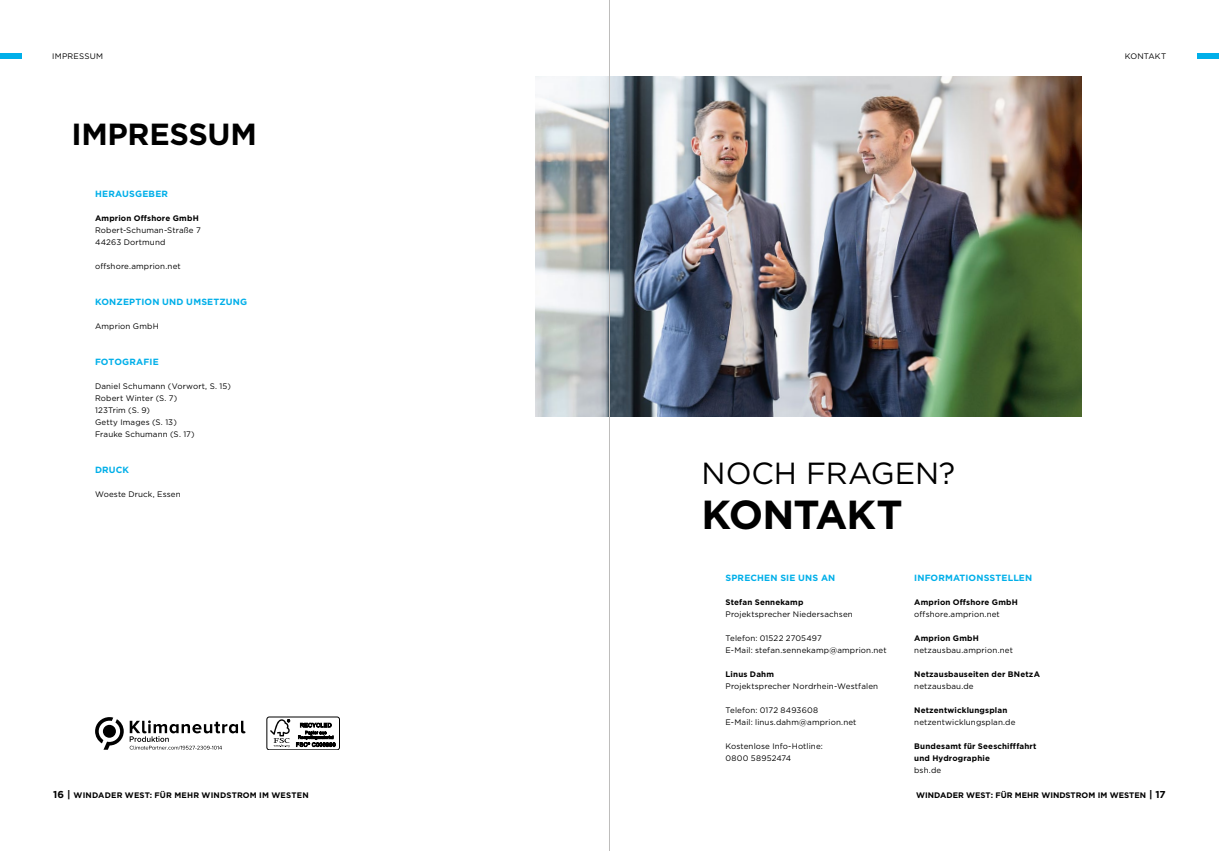
<style>
.page{position:relative;width:1219px;height:851px;background:#fff}
.page>*{position:absolute;margin:0;border:0;box-sizing:border-box;transform-origin:0 0}
.t1{font:700 40.5px "Gotham";letter-spacing:-.025em;color:#000}
.t2{font:30.5px "Gotham";letter-spacing:-.005em;color:#000}
.t3{font:700 30.5px "Gotham";letter-spacing:-.01em;color:#000}
.t4{font:700 9px "Gotham";letter-spacing:.02em;color:#00afe9}
.t5{font:8px/12px "Gotham";letter-spacing:.015em;color:#000}
.t6{font:700 8px/12px "Gotham";letter-spacing:.02em;color:#000}
.t7{font:700 8px "Gotham";color:#000}
.s1{font-size:10px}
</style>
<div class="page">
<img style="left:535px;top:77px;width:547px;height:340px">
<div style="left:0;top:53px;width:21px;height:6px;background:#00afe9"></div>
<div style="left:1198px;top:53px;width:21px;height:6px;background:#00afe9"></div>
<div style="left:267px;top:716px;width:73px;height:33px;border:1px solid #000;border-radius:2px"></div>
<svg style="left:270px;top:719px;width:20px;height:28px"></svg>
<svg style="left:296px;top:722px;width:39px;height:24px"></svg>
<svg style="left:95px;top:717px;width:29px;height:32px"></svg>
<svg style="left:130px;top:720px;width:115px;height:29px"></svg>
<hr style="left:609px;top:0;width:1px;height:850px;background:#bebdbc">
<p class="t5" style="left:52px;top:50px;width:52px">IMPRESSUM</p>
<h2 class="t3" style="left:71px;top:114px;width:187px">IMPRESSUM</h2>
<p class="t4" style="left:95px;top:187px;width:75px">HERAUSGEBER</p>
<p class="t6" style="left:95px;top:212px;width:105px">Amprion Offshore GmbH</p>
<p class="t5" style="left:95px;top:224px;width:107px">Robert-Schuman-Straße 7<br>44263 Dortmund</p>
<p class="t5" style="left:95px;top:260px;width:87px">offshore.amprion.net</p>
<p class="t4" style="left:95px;top:295px;width:154px">KONZEPTION UND UMSETZUNG</p>
<p class="t5" style="left:95px;top:320px;width:65px">Amprion GmbH</p>
<p class="t4" style="left:95px;top:355px;width:65px">FOTOGRAFIE</p>
<p class="t5" style="left:95px;top:380px;width:137px">Daniel Schumann (Vorwort, S. 15)<br>Robert Winter (S. 7)<br>123Trim (S. 9)<br>Getty Images (S. 13)<br>Frauke Schumann (S. 17)</p>
<p class="t4" style="left:95px;top:463px;width:36px">DRUCK</p>
<p class="t5" style="left:95px;top:488px;width:87px">Woeste Druck, Essen</p>
<p class="t6" style="left:53px;top:788px;width:257px"><span class="s1">16 |</span> WINDADER WEST: FÜR MEHR WINDSTROM IM WESTEN</p>
<p class="t5" style="left:1125px;top:50px;width:43px">KONTAKT</p>
<h2 class="t2" style="left:702px;top:454px;width:255px">NOCH FRAGEN?</h2>
<h1 class="t1" style="left:702px;top:487px;width:203px">KONTAKT</h1>
<p class="t4" style="left:725px;top:571px;width:111px">SPRECHEN SIE UNS AN</p>
<p class="t6" style="left:725px;top:596px;width:79px">Stefan Sennekamp</p>
<p class="t5" style="left:725px;top:608px;width:129px">Projektsprecher Niedersachsen</p>
<p class="t5" style="left:725px;top:632px;width:163px">Telefon: 01522 2705497<br>E-Mail: stefan.sennekamp@amprion.net</p>
<p class="t6" style="left:725px;top:668px;width:50px">Linus Dahm</p>
<p class="t5" style="left:725px;top:680px;width:154px">Projektsprecher Nordrhein-Westfalen</p>
<p class="t5" style="left:725px;top:704px;width:132px">Telefon: 0172 8493608<br>E-Mail: linus.dahm@amprion.net</p>
<p class="t5" style="left:725px;top:740px;width:99px">Kostenlose Info-Hotline:<br>0800 58952474</p>
<p class="t4" style="left:914px;top:571px;width:120px">INFORMATIONSSTELLEN</p>
<p class="t6" style="left:914px;top:596px;width:105px">Amprion Offshore GmbH</p>
<p class="t5" style="left:914px;top:608px;width:87px">offshore.amprion.net</p>
<p class="t6" style="left:914px;top:632px;width:66px">Amprion GmbH</p>
<p class="t5" style="left:914px;top:644px;width:100px">netzausbau.amprion.net</p>
<p class="t6" style="left:914px;top:668px;width:127px">Netzausbauseiten der BNetzA</p>
<p class="t5" style="left:914px;top:680px;width:61px">netzausbau.de</p>
<p class="t6" style="left:914px;top:704px;width:95px">Netzentwicklungsplan</p>
<p class="t5" style="left:914px;top:716px;width:103px">netzentwicklungsplan.de</p>
<p class="t6" style="left:914px;top:740px;width:124px">Bundesamt für Seeschifffahrt und Hydrographie</p>
<p class="t5" style="left:914px;top:764px;width:28px">bsh.de</p>
<p class="t7" style="left:916px;top:789px;width:251px">WINDADER WEST: FÜR MEHR WINDSTROM IM WESTEN <span class="s1">| 17</span></p>
</div>
